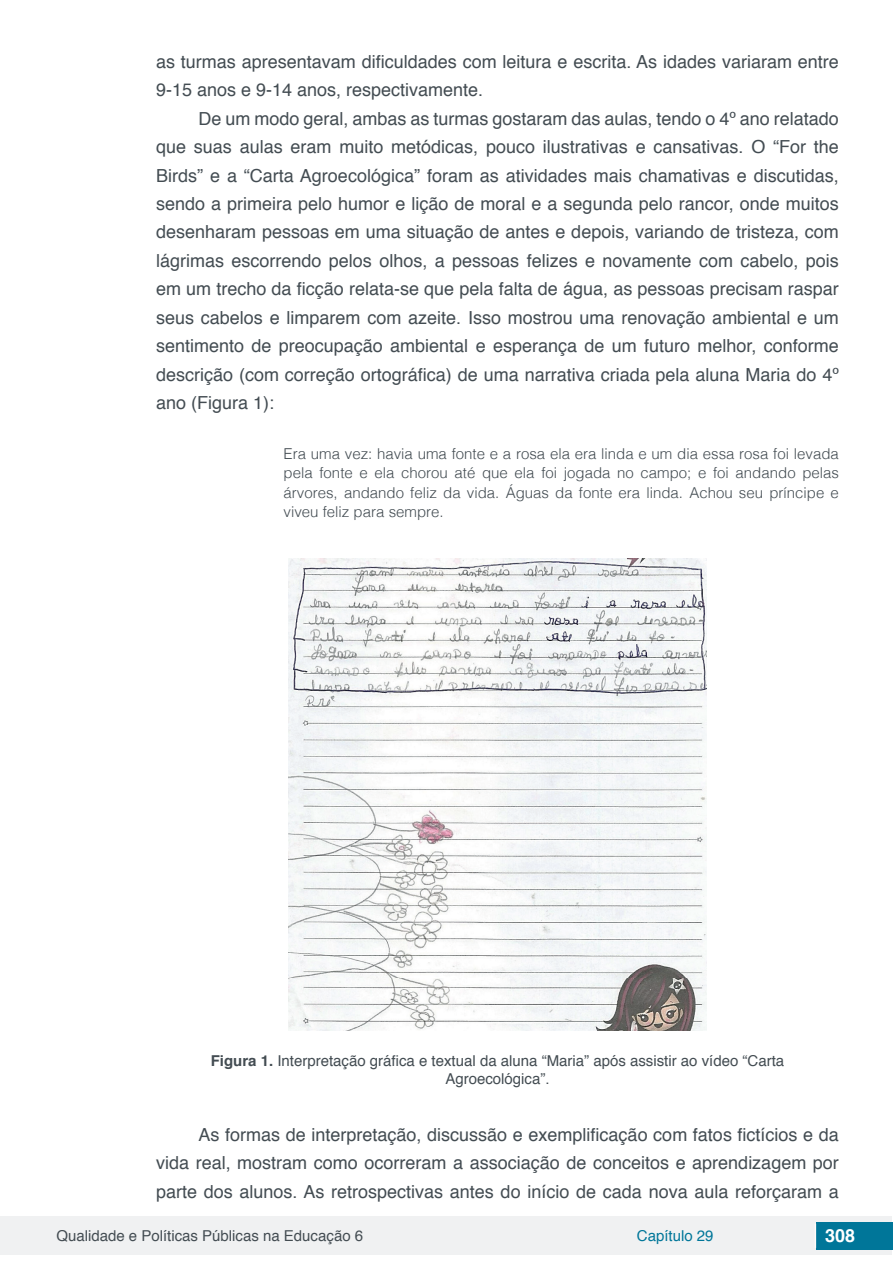
<style>
.page{position:relative;width:893px;height:1263px;background:#fff}
.page>*{position:absolute;margin:0;border:0;box-sizing:border-box;transform-origin:0 0}
.t1{font:18px/28.5px "Helvetica";color:#434c52;text-align:justify}
.t2{font:700 18px "Helvetica";color:#fff}
.t3{font:300 15px/19.5px "Helvetica";color:#434c52;text-align:justify}
.t4{font:15px/18px "Helvetica";color:#434c52;text-align:center}
.t5{font:15px "Helvetica";color:#007699}
.s1{font-weight:700}
</style>
<div class="page">
<div style="left:1px;top:1216px;width:891px;height:38px;background:#f0f1f2"></div>
<div style="left:816px;top:1222px;width:77px;height:27px;background:#007699"></div>
<svg style="left:815px;top:1224px;width:1px;height:24px"></svg>
<img style="left:289px;top:559px;width:417px;height:472px">
<p class="t1" style="left:156px;top:47px;width:684px">as turmas apresentavam dificuldades com leitura e escrita. As idades variaram entre<br>9-15 anos e 9-14 anos, respectivamente.</p>
<p class="t1" style="left:156px;top:104px;width:684px;text-indent:43px">De um modo geral, ambas as turmas gostaram das aulas, tendo o 4º ano relatado que suas aulas eram muito metódicas, pouco ilustrativas e cansativas. O “For the Birds” e a “Carta Agroecológica” foram as atividades mais chamativas e discutidas, sendo a primeira pelo humor e lição de moral e a segunda pelo rancor, onde muitos desenharam pessoas em uma situação de antes e depois, variando de tristeza, com lágrimas escorrendo pelos olhos, a pessoas felizes e novamente com cabelo, pois em um trecho da ficção relata-se que pela falta de água, as pessoas precisam raspar seus cabelos e limparem com azeite. Isso mostrou uma renovação ambiental e um sentimento de preocupação ambiental e esperança de um futuro melhor, conforme descrição (com correção ortográfica) de uma narrativa criada pela aluna Maria do 4º ano (Figura 1):</p>
<p class="t3" style="left:284px;top:443px;width:557px">Era uma vez: havia uma fonte e a rosa ela era linda e um dia essa rosa foi levada pela fonte e ela chorou até que ela foi jogada no campo; e foi andando pelas árvores, andando feliz da vida. Águas da fonte era linda. Achou seu príncipe e viveu feliz para sempre.</p>
<p class="t4" style="left:211px;top:1052px;width:575px"><span class="s1">Figura 1.</span> Interpretação gráfica e textual da aluna “Maria” após assistir ao vídeo “Carta<br>Agroecológica”.</p>
<p class="t1" style="left:156px;top:1120px;width:684px;text-indent:43px">As formas de interpretação, discussão e exemplificação com fatos fictícios e da vida real, mostram como ocorreram a associação de conceitos e aprendizagem por parte dos alunos. As retrospectivas antes do início de cada nova aula reforçaram a</p>
<p class="t4" style="left:56px;top:1227px;width:308px">Qualidade e Políticas Públicas na Educação 6</p>
<p class="t5" style="left:637px;top:1224px;width:78px">Capítulo 29</p>
<p class="t2" style="left:825px;top:1221px;width:32px">308</p>
</div>
